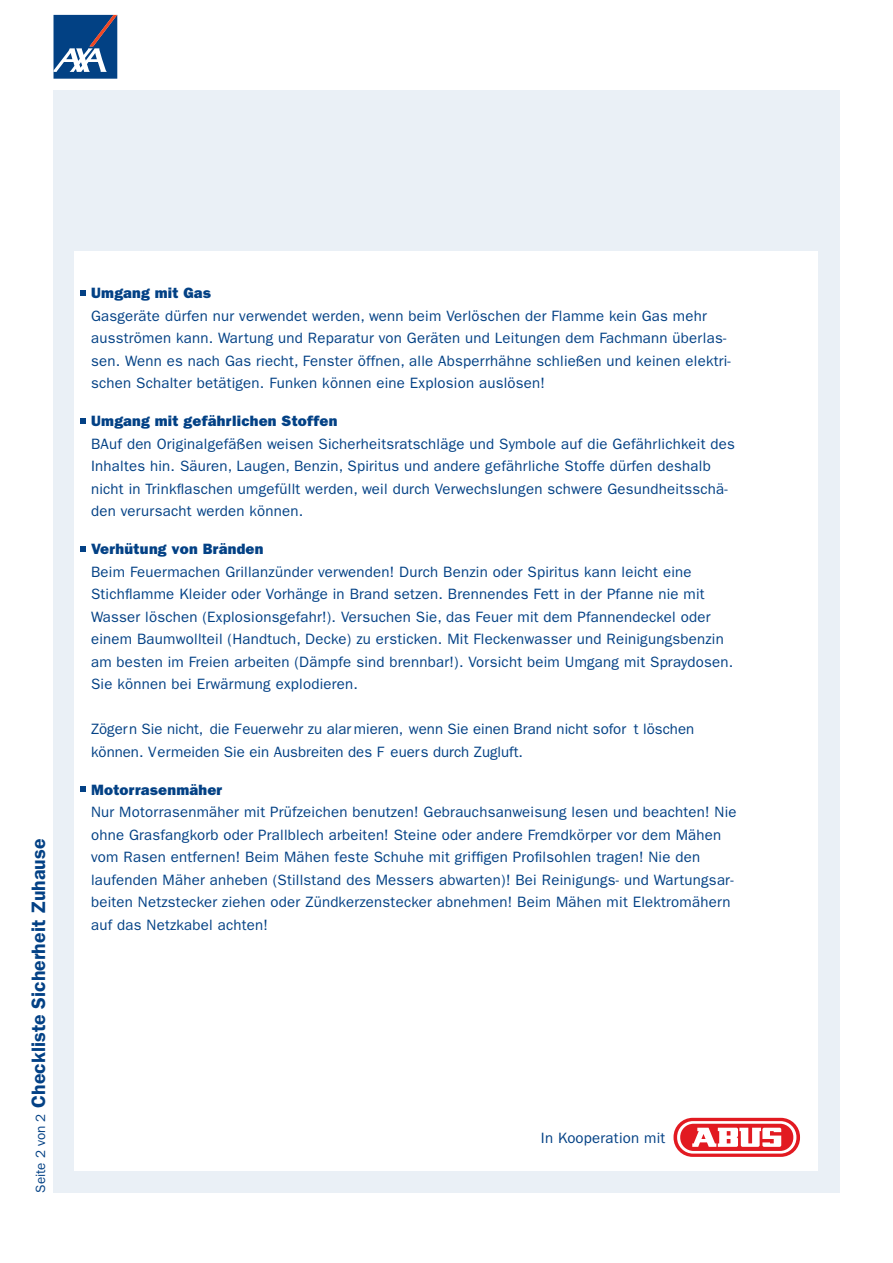
<style>
.page{position:relative;width:893px;height:1263px;background:#fff}
.page>*{position:absolute;margin:0;border:0;box-sizing:border-box;transform-origin:0 0}
.t1{font:600 19.5px "Franklin Gothic LT";color:#034185}
.t2{font:15px/22.5px "Franklin Gothic LT";letter-spacing:.015em;color:#034185}
.t3{font:800 15px "Franklin Gothic LT";letter-spacing:.015em;color:#034185}
.s1{font-weight:400;font-size:13.5px}
</style>
<div class="page">
<div style="left:53px;top:90px;width:787px;height:1103px;background:#eaf0f6"></div>
<div style="left:75px;top:251px;width:743px;height:919px;background:#fff"></div>
<svg style="left:81px;top:290px;width:5px;height:5px"></svg>
<svg style="left:81px;top:418px;width:5px;height:5px"></svg>
<svg style="left:81px;top:546px;width:5px;height:5px"></svg>
<svg style="left:81px;top:786px;width:5px;height:6px"></svg>
<svg style="left:673px;top:1118px;width:127px;height:39px"></svg>
<svg style="left:677px;top:1121px;width:119px;height:32px"></svg>
<div style="left:680px;top:1124px;width:113px;height:27px;background:#e21a21;border-radius:13px"></div>
<svg style="left:692px;top:1128px;width:89px;height:19px"></svg>
<svg style="left:54px;top:15px;width:63px;height:64px;background:#305e94"></svg>
<h1 class="t1" style="left:27px;top:1193px;width:355px;rotate:-90deg"><span class="s1">Seite 2 von 2</span> Checkliste Sicherheit Zuhause</h1>
<p class="t3" style="left:91px;top:284px;width:121px">Umgang mit Gas</p>
<p class="t2" style="left:91px;top:305px;width:641px">Gasgeräte dürfen nur verwendet werden, wenn beim Verlöschen der Flamme kein Gas mehr ausströmen kann. Wartung und Reparatur von Geräten und Leitungen dem Fachmann überlas&shy;sen. Wenn es nach Gas riecht, Fenster öffnen, alle Absperrhähne schließen und keinen elektri&shy;schen Schalter betätigen. Funken können eine Explosion auslösen!</p>
<p class="t3" style="left:91px;top:412px;width:248px">Umgang mit gefährlichen Stoffen</p>
<p class="t2" style="left:91px;top:433px;width:645px">BAuf den Originalgefäßen weisen Sicherheitsratschläge und Symbole auf die Gefährlichkeit des Inhaltes hin. Säuren, Laugen, Benzin, Spiritus und andere gefährliche Stoffe dürfen deshalb nicht in Trinkflaschen umgefüllt werden, weil durch Verwechslungen schwere Gesundheitsschä&shy;den verursacht werden können.</p>
<p class="t3" style="left:91px;top:540px;width:174px">Verhütung von Bränden</p>
<p class="t2" style="left:91px;top:561px;width:644px">Beim Feuermachen Grillanzünder verwenden! Durch Benzin oder Spiritus kann leicht eine Stichflamme Kleider oder Vorhänge in Brand setzen. Brennendes Fett in der Pfanne nie mit Wasser löschen (Explosionsgefahr!). Versuchen Sie, das Feuer mit dem Pfannendeckel oder einem Baumwollteil (Handtuch, Decke) zu ersticken. Mit Fleckenwasser und Reinigungsbenzin am besten im Freien arbeiten (Dämpfe sind brennbar!). Vorsicht beim Umgang mit Spraydosen.<br>Sie können bei Erwärmung explodieren.</p>
<p class="t2" style="left:91px;top:718px;width:605px">Zögern Sie nicht, die Feuerwehr zu alar mieren, wenn Sie einen Brand nicht sofor t löschen</p>
<p class="t2" style="left:91px;top:741px;width:433px">können. Vermeiden Sie ein Ausbreiten des F euers durch Zugluft.</p>
<p class="t3" style="left:91px;top:781px;width:133px">Motorrasenmäher</p>
<p class="t2" style="left:91px;top:801px;width:647px">Nur Motorrasenmäher mit Prüfzeichen benutzen! Gebrauchsanweisung lesen und beachten! Nie ohne Grasfangkorb oder Prallblech arbeiten! Steine oder andere Fremdkörper vor dem Mähen vom Rasen entfernen! Beim Mähen feste Schuhe mit griffigen Profilsohlen tragen! Nie den laufenden Mäher anheben (Stillstand des Messers abwarten)! Bei Reinigungs- und Wartungsar&shy;beiten Netzstecker ziehen oder Zündkerzenstecker abnehmen! Beim Mähen mit Elektromähern auf das Netzkabel achten!</p>
<p class="t2" style="left:541px;top:1127px;width:126px">In Kooperation mit</p>
</div>
